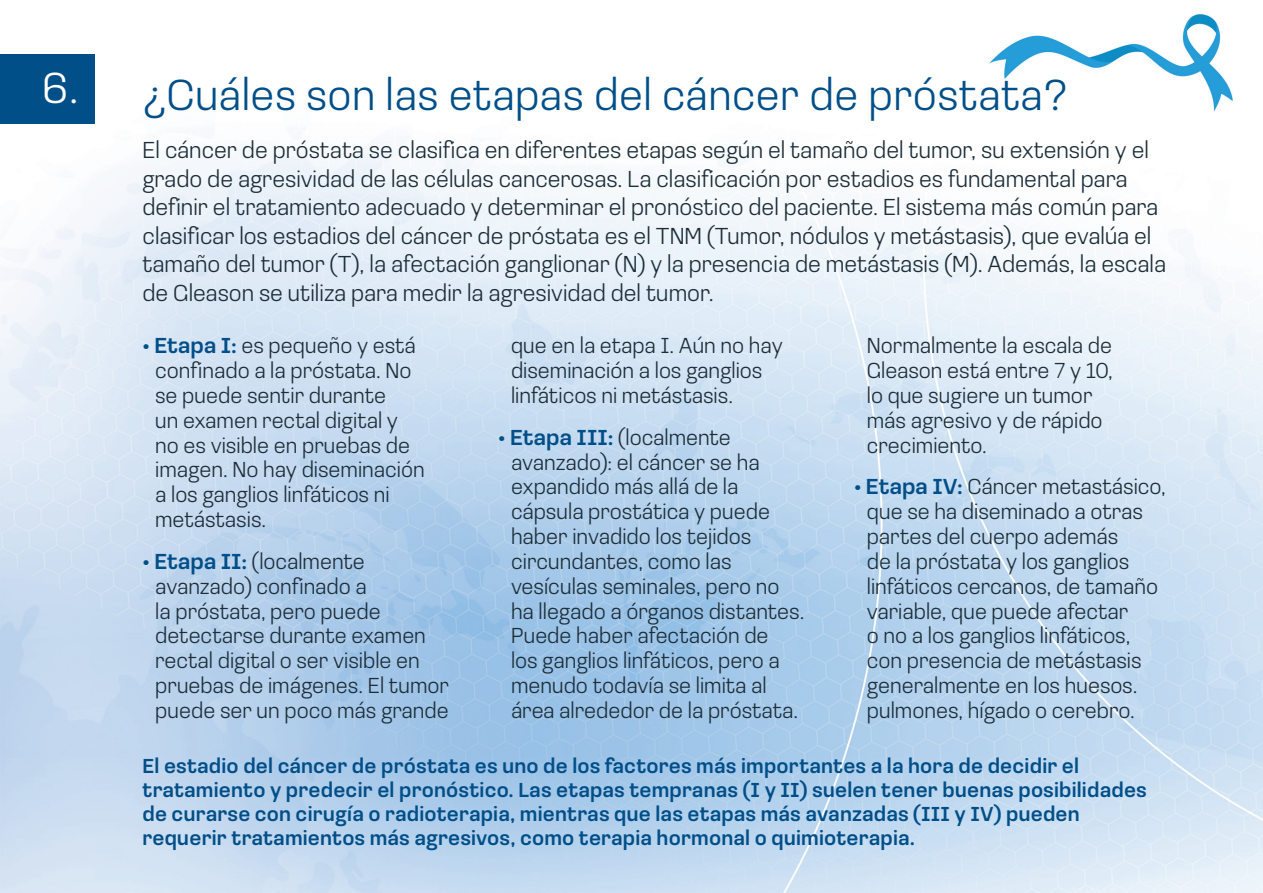
<style>
.page{position:relative;width:1263px;height:893px;background:#fff}
.page>*{position:absolute;margin:0;border:0;box-sizing:border-box;transform-origin:0 0}
.t1{font:300 45px "Loos Normal";letter-spacing:.01em;color:#014f89}
.t2{font:300 45px "Loos Normal";color:#fff}
.t3{font:300 24px/28.5px "Loos Normal";color:#1d2e39}
.t4{font:300 22.5px/24.9px "Loos Normal";color:#1d2e39}
.t5{font:500 21px/24px "Loos Normal";letter-spacing:.01em;color:#014f89}
.s1{font-weight:500;color:#014f89}
</style>
<div class="page">
<img style="left:0;top:14px;width:1263px;height:879px">
<div style="left:0;top:54px;width:94px;height:69px;background:#014f89"></div>
<p class="t2" style="left:42px;top:57px;width:38px">6.</p>
<p class="t1" style="left:142px;top:64px;width:927px">¿Cuáles son las etapas del cáncer de próstata?</p>
<p class="t3" style="left:142px;top:135px;width:1025px">El cáncer de próstata se clasifica en diferentes etapas según el tamaño del tumor, su extensión y el grado de agresividad de las células cancerosas. La clasificación por estadios es fundamental para definir el tratamiento adecuado y determinar el pronóstico del paciente. El sistema más común para clasificar los estadios del cáncer de próstata es el TNM (Tumor, nódulos y metástasis), que evalúa el tamaño del tumor (T), la afectación ganglionar (N) y la presencia de metástasis (M). Además, la escala de Gleason se utiliza para medir la agresividad del tumor.</p>
<p class="t4" style="left:155px;top:332px;width:271px;text-indent:-13px"><span class="s1">• Etapa I:</span> es pequeño y está confinado a la próstata. No se puede sentir durante<br>un examen rectal digital y no es visible en pruebas de imagen. No hay diseminación a los ganglios linfáticos ni metástasis.</p>
<p class="t4" style="left:155px;top:548px;width:295px;text-indent:-13px"><span class="s1">• Etapa II:</span> (localmente avanzado) confinado a<br>la próstata, pero puede detectarse durante examen rectal digital o ser visible en pruebas de imágenes. El tumor puede ser un poco más grande</p>
<p class="t4" style="left:511px;top:332px;width:273px">que en la etapa I. Aún no hay diseminación a los ganglios linfáticos ni metástasis.</p>
<p class="t4" style="left:511px;top:424px;width:295px;text-indent:-13px"><span class="s1">• Etapa III:</span> (localmente avanzado): el cáncer se ha expandido más allá de la cápsula prostática y puede haber invadido los tejidos circundantes, como las vesículas seminales, pero no ha llegado a órganos distantes.<br>Puede haber afectación de<br>los ganglios linfáticos, pero a menudo todavía se limita al área alrededor de la próstata.</p>
<p class="t4" style="left:867px;top:332px;width:247px">Normalmente la escala de<br>Gleason está entre 7 y 10, lo que sugiere un tumor más agresivo y de rápido crecimiento.</p>
<p class="t4" style="left:867px;top:473px;width:300px;text-indent:-13px"><span class="s1">• Etapa IV:</span> Cáncer metastásico, que se ha diseminado a otras partes del cuerpo además<br>de la próstata y los ganglios linfáticos cercanos, de tamaño variable, que puede afectar<br>o no a los ganglios linfáticos, con presencia de metástasis generalmente en los huesos. pulmones, hígado o cerebro.</p>
<p class="t5" style="left:142px;top:753px;width:1006px">El estadio del cáncer de próstata es uno de los factores más importantes a la hora de decidir el tratamiento y predecir el pronóstico. Las etapas tempranas (I y II) suelen tener buenas posibilidades de curarse con cirugía o radioterapia, mientras que las etapas más avanzadas (III y IV) pueden requerir tratamientos más agresivos, como terapia hormonal o quimioterapia.</p>
</div>
